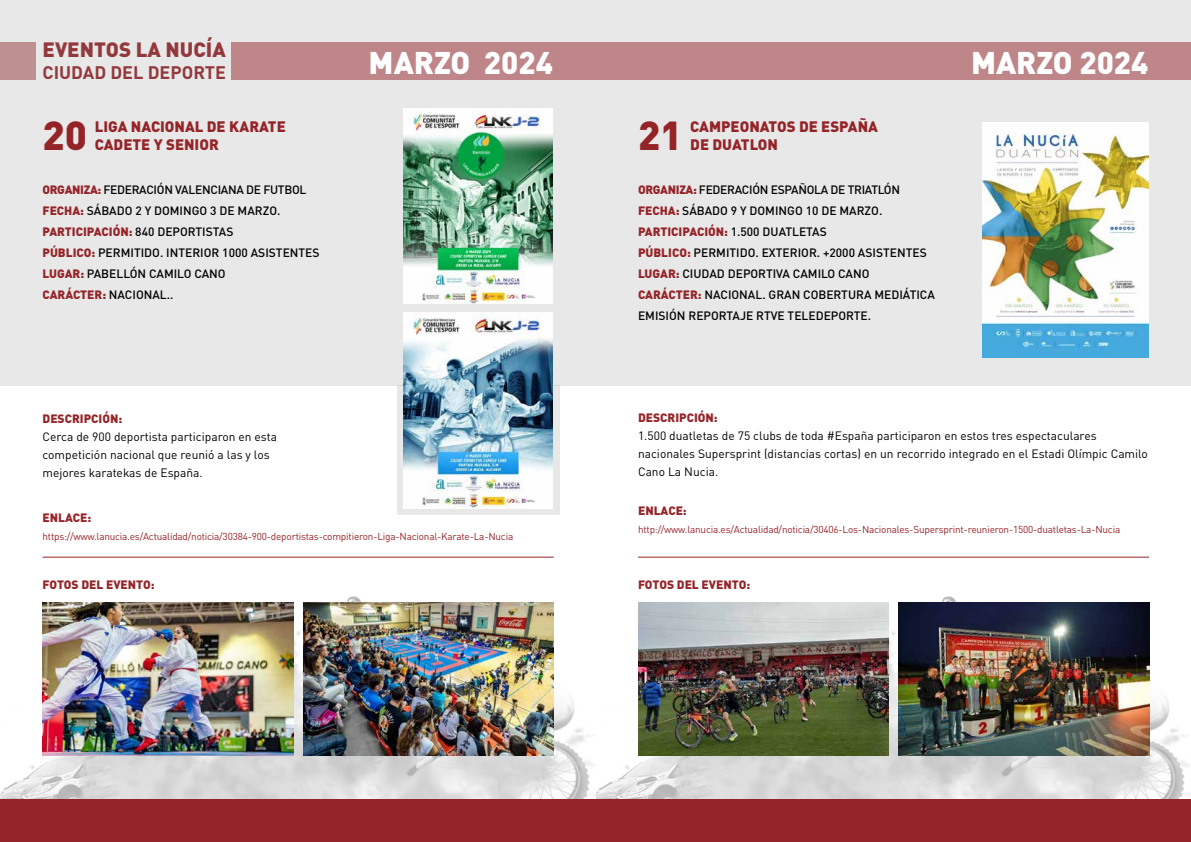
<style>
.page{position:relative;width:1191px;height:842px;background:#fff}
.page>*{position:absolute;margin:0;border:0;box-sizing:border-box;transform-origin:0 0}
.t1{font:900 40px "DIN Pro";color:#952428}
.t2{font:900 31px "DIN Pro";color:#fff}
.t3{font:900 20.5px "DIN Pro";color:#952428}
.t4{font:700 18px "DIN Pro";color:#952428}
.t5{font:900 15px/18px "DIN Pro";color:#952428}
.t6{font:500 12px/21px "DIN Pro";color:#000}
.t7{font:12px/18px "DIN Pro";color:#000}
.t8{font:900 12px "DIN Pro";color:#952428}
.t9{font:10px "DIN Pro";letter-spacing:-.02em;color:#952428}
.s1{font-weight:900;color:#952428}
</style>
<div class="page">
<img style="left:0;top:596px;width:1188px;height:203px">
<div style="left:0;top:0;width:1191px;height:385px;background:#e8e8e8"></div>
<div style="left:232px;top:43px;width:959px;height:37px;background:#be8688"></div>
<svg style="left:397px;top:385px;width:163px;height:130px;background:#e4e6e6"></svg>
<img style="left:404px;top:109px;width:149px;height:195px">
<img style="left:404px;top:313px;width:149px;height:195px">
<img style="left:303px;top:602px;width:251px;height:153px">
<img style="left:43px;top:602px;width:250px;height:153px">
<hr style="left:43px;top:557px;width:511px;height:1px;background:#952428">
<img style="left:982px;top:123px;width:166px;height:234px">
<img style="left:898px;top:602px;width:251px;height:153px">
<img style="left:638px;top:602px;width:250px;height:153px">
<hr style="left:638px;top:557px;width:511px;height:1px;background:#952428">
<div style="left:0;top:799px;width:1191px;height:43px;background:#952428"></div>
<h3 class="t3" style="left:43px;top:32px;width:185px">EVENTOS LA NUCÍA</h3>
<h3 class="t4" style="left:43px;top:57px;width:185px">CIUDAD DEL DEPORTE</h3>
<h1 class="t1" style="left:43px;top:101px;width:46px">20</h1>
<p class="t5" style="left:95px;top:115px;width:192px">LIGA NACIONAL DE KARATE<br>CADETE Y SENIOR</p>
<p class="t6" style="left:43px;top:177px;width:279px"><span class="s1">ORGANIZA:</span> FEDERACIÓN VALENCIANA DE FUTBOL <span class="s1">FECHA:</span> SÁBADO 2 Y DOMINGO 3 DE MARZO.<br><span class="s1">PARTICIPACIÓN:</span> 840 DEPORTISTAS<br><span class="s1">PÚBLICO:</span> PERMITIDO. INTERIOR 1000 ASISTENTES <span class="s1">LUGAR:</span> PABELLÓN CAMILO CANO<br><span class="s1">CARÁCTER:</span> NACIONAL..</p>
<p class="t8" style="left:43px;top:408px;width:81px">DESCRIPCIÓN:</p>
<p class="t7" style="left:43px;top:426px;width:236px">Cerca de 900 deportista participaron en esta competición nacional que reunió a las y los mejores karatekas de España.</p>
<h2 class="t2" style="left:368px;top:36px;width:186px">MARZO 2024</h2>
<p class="t8" style="left:43px;top:507px;width:50px">ENLACE:</p>
<p class="t9" style="left:43px;top:528px;width:472px">https://www.lanucia.es/Actualidad/noticia/30384-900-deportistas-compitieron-Liga-Nacional-Karate-La-Nucia</p>
<p class="t8" style="left:43px;top:574px;width:114px">FOTOS DEL EVENTO:</p>
<p class="t5" style="left:690px;top:115px;width:189px">CAMPEONATOS DE ESPAÑA<br>DE DUATLON</p>
<p class="t6" style="left:638px;top:177px;width:298px"><span class="s1">ORGANIZA:</span> FEDERACIÓN ESPAÑOLA DE TRIATLÓN <span class="s1">FECHA:</span> SÁBADO 9 Y DOMINGO 10 DE MARZO.<br><span class="s1">PARTICIPACIÓN:</span> 1.500 DUATLETAS<br><span class="s1">PÚBLICO:</span> PERMITIDO. EXTERIOR. +2000 ASISTENTES <span class="s1">LUGAR:</span> CIUDAD DEPORTIVA CAMILO CANO <span class="s1">CARÁCTER:</span> NACIONAL. GRAN COBERTURA MEDIÁTICA EMISIÓN REPORTAJE RTVE TELEDEPORTE.</p>
<h1 class="t1" style="left:638px;top:101px;width:46px">21</h1>
<h2 class="t2" style="left:971px;top:36px;width:179px">MARZO 2024</h2>
<p class="t8" style="left:638px;top:407px;width:81px">DESCRIPCIÓN:</p>
<p class="t7" style="left:638px;top:425px;width:511px">1.500 duatletas de 75 clubs de toda #España participaron en estos tres espectaculares nacionales Supersprint (distancias cortas) en un recorrido integrado en el Estadi Olímpic Camilo<br>Cano La Nucia.</p>
<p class="t8" style="left:638px;top:500px;width:50px">ENLACE:</p>
<p class="t9" style="left:638px;top:521px;width:484px">http://www.lanucia.es/Actualidad/noticia/30406-Los-Nacionales-Supersprint-reunieron-1500-duatletas-La-Nucia</p>
<p class="t8" style="left:638px;top:574px;width:114px">FOTOS DEL EVENTO:</p>
</div>
